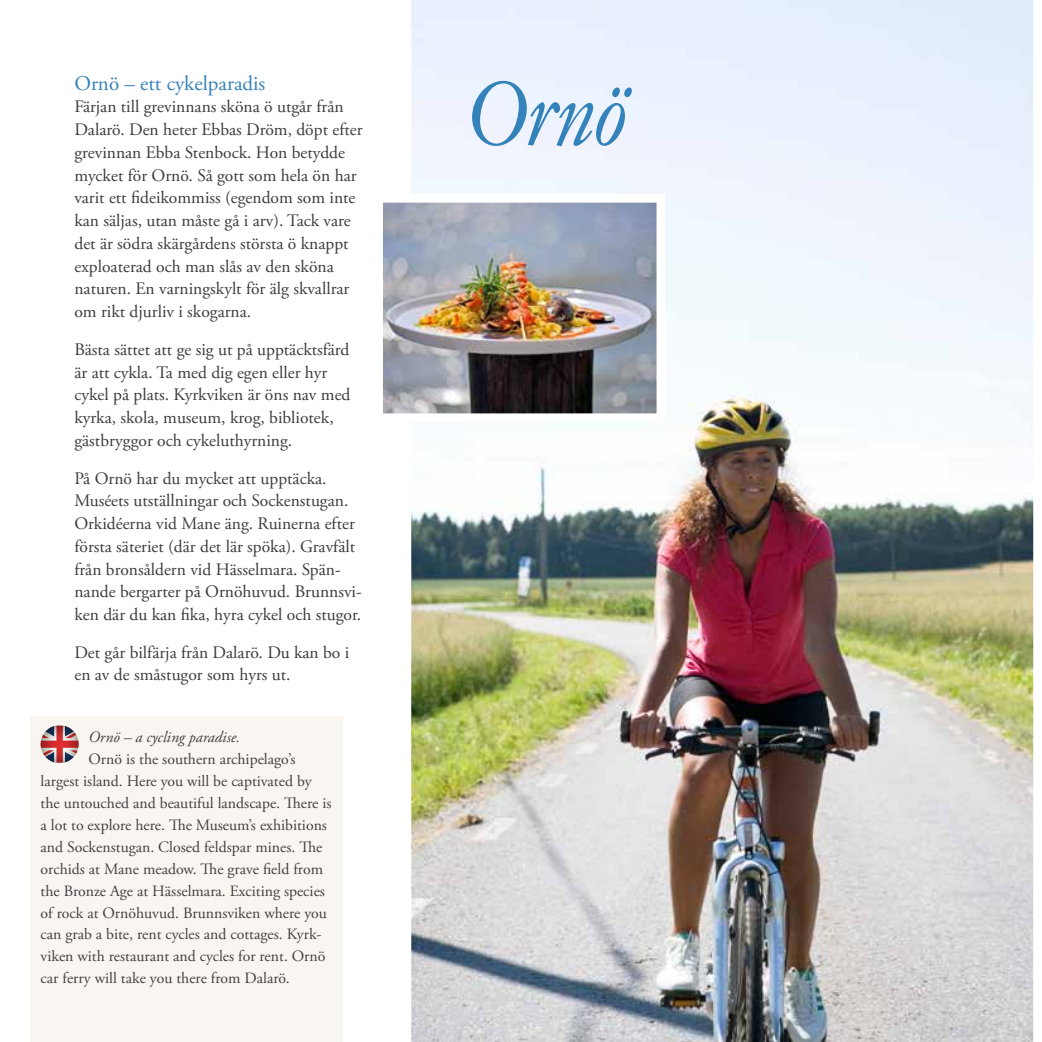
<style>
.page{position:relative;width:1042px;height:1042px;background:#fff}
.page>*{position:absolute;margin:0;border:0;box-sizing:border-box;transform-origin:0 0}
.t1{font:94.5px "Garamond Elegant FS";color:#3482ba}
.t2{font:21px "Adobe Garamond Pro";color:#3482ba}
.t3{font:17.5px/22.8px "Adobe Garamond Pro";color:#3e3b3f}
.t4{font:15.75px/21.9px "Adobe Garamond Pro";color:#434045}
.t5{font:italic 15.75px "Adobe Garamond Pro";color:#434045}
</style>
<div class="page">
<img style="left:411px;top:0;width:623px;height:1042px">
<div style="left:30px;top:716px;width:312px;height:326px;background:#f9f6f1"></div>
<svg style="left:41px;top:725px;width:38px;height:38px"></svg>
<svg style="left:41px;top:726px;width:38px;height:36px"></svg>
<img style="left:384px;top:204px;width:271px;height:208px">
<div style="left:374px;top:194px;width:291px;height:228px;border:9px solid #fff"></div>
<p class="t2" style="left:74px;top:70px;width:192px">Ornö – ett cykelparadis</p>
<p class="t3" style="left:74px;top:96px;width:290px">Färjan till grevinnans sköna ö utgår från Dalarö. Den heter Ebbas Dröm, döpt efter grevinnan Ebba Stenbock. Hon betydde mycket för Ornö. Så gott som hela ön har varit ett fideikommiss (egendom som inte kan säljas, utan måste gå i arv). Tack vare det är södra skärgårdens största ö knappt exploaterad och man slås av den sköna naturen. En varningskylt för älg skvallrar om rikt djurliv i skogarna.</p>
<p class="t3" style="left:74px;top:338px;width:278px">Bästa sättet att ge sig ut på upptäcktsfärd är att cykla. Ta med dig egen eller hyr cykel på plats. Kyrkviken är öns nav med kyrka, skola, museum, krog, bibliotek, gästbryggor och cykeluthyrning.</p>
<p class="t3" style="left:74px;top:467px;width:289px">På Ornö har du mycket att upptäcka.<br>Muséets utställningar och Sockenstugan.<br>Orkidéerna vid Mane äng. Ruinerna efter första säteriet (där det lär spöka). Gravfält från bronsåldern vid Hässelmara. Spän&shy;nande bergarter på Ornöhuvud. Brunnsvi&shy;ken där du kan fika, hyra cykel och stugor.</p>
<p class="t3" style="left:74px;top:641px;width:276px">Det går bilfärja från Dalarö. Du kan bo i en av de småstugor som hyrs ut.</p>
<p class="t5" style="left:89px;top:728px;width:153px">Ornö – a cycling paradise.</p>
<p class="t4" style="left:41px;top:749px;width:292px;text-indent:48px">Ornö is the southern archipelago’s largest island. Here you will be captivated by the untouched and beautiful landscape. There is a lot to explore here. The Museum’s exhibitions and Sockenstugan. Closed feldspar mines. The orchids at Mane meadow. The grave field from the Bronze Age at Hässelmara. Exciting species of rock at Ornöhuvud. Brunnsviken where you can grab a bite, rent cycles and cottages. Kyrk&shy;viken with restaurant and cycles for rent. Ornö car ferry will take you there from Dalarö.</p>
<h1 class="t1" style="left:458px;top:63px;width:162px">Ornö</h1>
</div>
